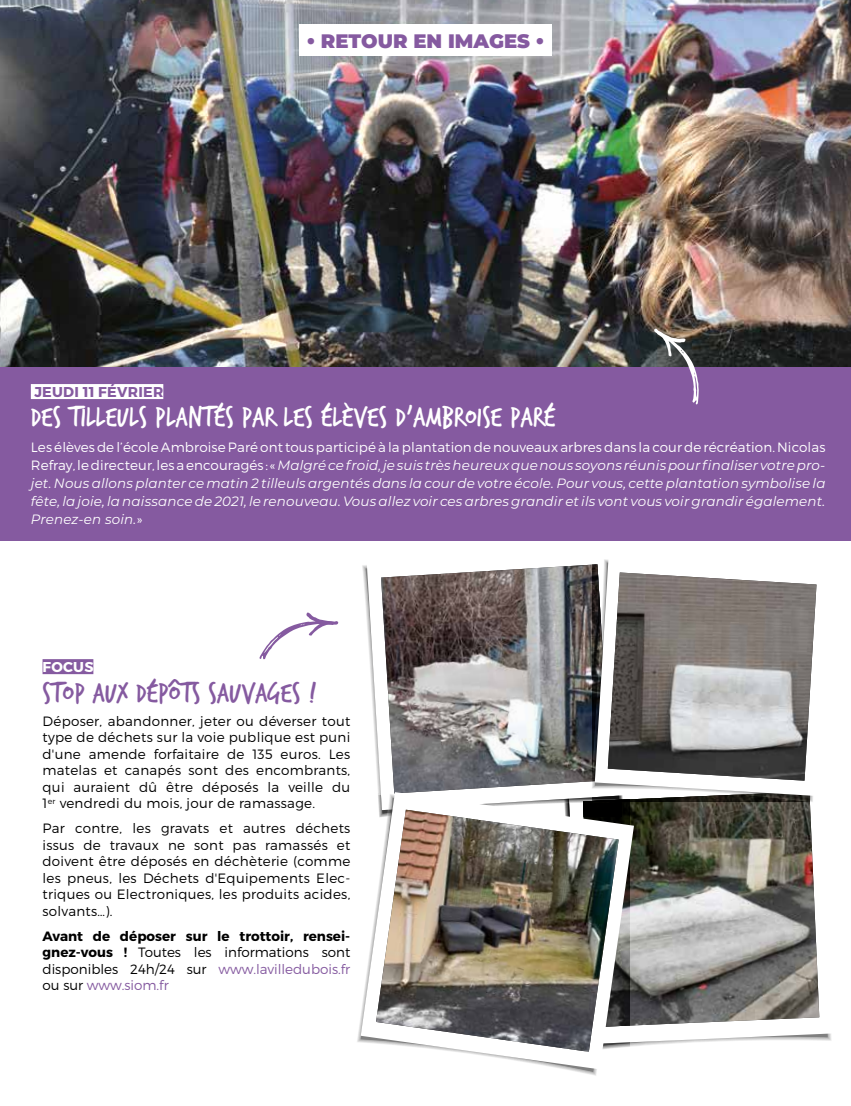
<style>
.page{position:relative;width:851px;height:1106px;background:#fff}
.page>*{position:absolute;margin:0;border:0;box-sizing:border-box;transform-origin:0 0}
.t1{font:30px "Trash Hand";letter-spacing:.01em;color:#fff}
.t2{font:30px "Trash Hand";letter-spacing:.01em;color:#855aa0}
.t3{font:900 19.5px "Montserrat";color:#855aa0}
.t4{font:700 14.25px "Montserrat";letter-spacing:.02em;color:#855aa0}
.t5{font:700 14.25px "Montserrat";letter-spacing:.02em;color:#fff}
.t6{font:300 13.5px/16.5px "Montserrat";letter-spacing:.02em;color:#000;text-align:justify}
.t7{font:italic 13.5px/18px "Montserrat";letter-spacing:.01em;color:#fff;text-align:justify}
.s1{font-weight:300;font-style:normal}
.s2{font-weight:700}
.s3{color:#855aa0}
</style>
<div class="page">
<img style="left:0;top:0;width:850px;height:367px">
<div style="left:299px;top:24px;width:253px;height:31px;background:#fff"></div>
<div style="left:0;top:367px;width:850px;height:173px;background:#855aa0"></div>
<div style="left:31px;top:384px;width:132px;height:15px;background:#fff"></div>
<div style="left:43px;top:659px;width:50px;height:15px;background:#855aa0"></div>
<svg style="left:653px;top:328px;width:46px;height:76px"></svg>
<svg style="left:259px;top:612px;width:80px;height:47px"></svg>
<svg style="left:634px;top:1011px;width:197px;height:33px"></svg>
<img style="left:634px;top:802px;width:185px;height:225px">
<svg style="left:366px;top:565px;width:15px;height:227px"></svg>
<img style="left:381px;top:564px;width:210px;height:228px">
<svg style="left:594px;top:559px;width:223px;height:237px"></svg>
<img style="left:607px;top:572px;width:209px;height:208px">
<svg style="left:360px;top:792px;width:274px;height:277px"></svg>
<img style="left:376px;top:809px;width:242px;height:242px">
<h2 class="t3" style="left:306px;top:26px;width:239px">• RETOUR EN IMAGES •</h2>
<p class="t4" style="left:34px;top:383px;width:130px">JEUDI 11 FÉVRIER</p>
<h1 class="t1" style="left:31px;top:402px;width:525px">DES TILLEULS PLANTÉS PAR LES ÉLÈVES D’AMBROISE PARÉ</h1>
<p class="t7" style="left:31px;top:438px;width:796px"><span class="s1">Les élèves de l’école Ambroise Paré ont tous participé à la plantation de nouveaux arbres dans la cour de récréation. Nicolas Refray, le directeur, les a encouragés : «</span> Malgré ce froid, je suis très heureux que nous soyons réunis pour finaliser votre pro&shy;jet. Nous allons planter ce matin 2 tilleuls argentés dans la cour de votre école. Pour vous, cette plantation symbolise la fête, la joie, la naissance de 2021, le renouveau. Vous allez voir ces arbres grandir et ils vont vous voir grandir également.<br>Prenez-en soin.<span class="s1">»</span></p>
<p class="t5" style="left:43px;top:658px;width:52px">FOCUS</p>
<h1 class="t2" style="left:43px;top:677px;width:275px">STOP AUX DÉPÔTS SAUVAGES !</h1>
<p class="t6" style="left:43px;top:712px;width:309px">Déposer, abandonner, jeter ou déverser tout type de déchets sur la voie publique est puni d'une amende forfaitaire de 135 euros. Les matelas et canapés sont des encombrants, qui auraient dû être déposés la veille du 1<sup>er</sup> vendredi du mois, jour de ramassage.</p>
<p class="t6" style="left:43px;top:819px;width:309px">Par contre, les gravats et autres déchets issus de travaux ne sont pas ramassés et doivent être déposés en déchèterie (comme les pneus, les Déchets d'Equipements Elec&shy;triques ou Electroniques, les produits acides, solvants…).</p>
<p class="t6" style="left:43px;top:927px;width:309px"><span class="s2">Avant de déposer sur le trottoir, rensei&shy;gnez-vous !</span> Toutes les informations sont disponibles 24h/24 sur <span class="s3">www.lavilledubois.fr </span>ou sur <span class="s3">www.siom.fr</span></p>
</div>
